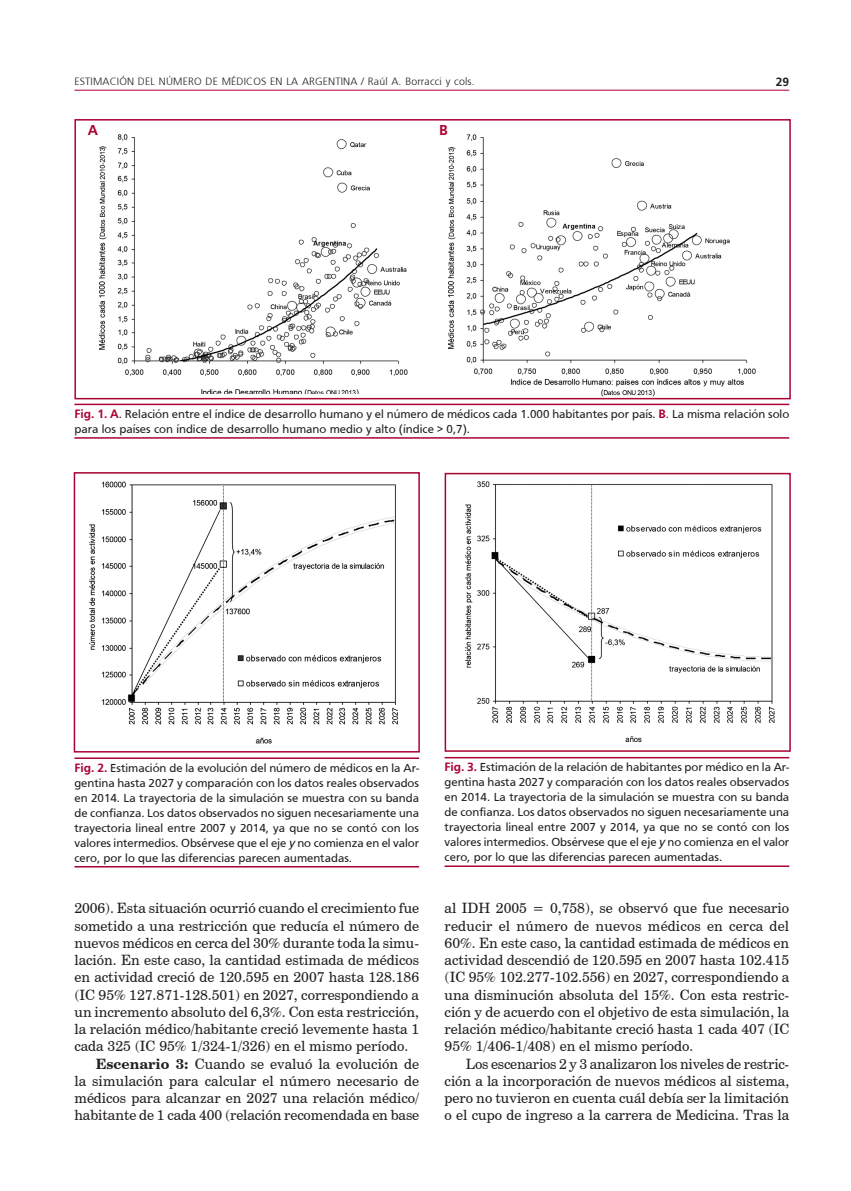
<style>
.page{position:relative;width:851px;height:1191px;background:#fff}
.page>*{position:absolute;margin:0;border:0;box-sizing:border-box;transform-origin:0 0}
.texto{font:14.25px/17.2px "Century Schoolbook BT";color:#231f20;text-align:justify}
.texto1{font:700 14.25px "Frutiger";color:#ab0333}
.epigrafe{font:12px/15px "Frutiger";color:#231f20;text-align:justify}
.t1{font:700 12px "Frutiger";color:#231f20}
.t2{font:300 10.5px "Frutiger";letter-spacing:.015em;color:#231f20}
.s1{font-weight:700;color:#ab0333}
.s2{font-style:italic}
.s3{font-weight:700}
</style>
<div class="page">
<hr style="left:74px;top:90px;width:715px;height:1px;background:#ab0333">
<img style="left:99px;top:134px;width:309px;height:259px">
<img style="left:448px;top:134px;width:308px;height:262px">
<div style="left:74px;top:119px;width:716px;height:280px;border:2px solid #ab0333"></div>
<hr style="left:74px;top:404px;width:715px;height:1px;background:#ab0333">
<hr style="left:74px;top:437px;width:715px;height:2px;background:#ab0333">
<img style="left:89px;top:481px;width:309px;height:263px">
<div style="left:74px;top:472px;width:346px;height:280px;border:2px solid #ab0333"></div>
<hr style="left:74px;top:757px;width:345px;height:2px;background:#ab0333">
<hr style="left:74px;top:866px;width:345px;height:1px;background:#ab0333">
<img style="left:465px;top:481px;width:310px;height:261px">
<div style="left:444px;top:473px;width:346px;height:279px;border:2px solid #ab0333"></div>
<hr style="left:444px;top:757px;width:345px;height:1px;background:#ab0333">
<hr style="left:444px;top:865px;width:345px;height:2px;background:#ab0333">
<p class="t2" style="left:74px;top:76px;width:401px">ESTIMACIÓN DEL NÚMERO DE MÉDICOS EN LA ARGENTINA / Raúl A. Borracci y cols.</p>
<p class="t1" style="left:775px;top:75px;width:15px">29</p>
<p class="texto1" style="left:88px;top:122px;width:12px">A</p>
<p class="texto1" style="left:439px;top:122px;width:10px">B</p>
<p class="epigrafe" style="left:74px;top:406px;width:716px"><span class="s1">Fig. 1. A</span>. Relación entre el índice de desarrollo humano y el número de médicos cada 1.000 habitantes por país. <span class="s1">B</span>. La misma relación solo para los países con índice de desarrollo humano medio y alto (índice &gt; 0,7).</p>
<p class="epigrafe" style="left:74px;top:760px;width:346px"><span class="s1">Fig. 2.</span> Estimación de la evolución del número de médicos en la Ar&shy;gentina hasta 2027 y comparación con los datos reales observados en 2014. La trayectoria de la simulación se muestra con su banda de confianza. Los datos observados no siguen necesariamente una trayectoria lineal entre 2007 y 2014, ya que no se contó con los valores intermedios. Obsérvese que el eje <span class="s2">y</span> no comienza en el valor cero, por lo que las diferencias parecen aumentadas.</p>
<p class="epigrafe" style="left:444px;top:759px;width:346px"><span class="s1">Fig. 3.</span> Estimación de la relación de habitantes por médico en la Ar&shy;gentina hasta 2027 y comparación con los datos reales observados en 2014. La trayectoria de la simulación se muestra con su banda de confianza. Los datos observados no siguen necesariamente una trayectoria lineal entre 2007 y 2014, ya que no se contó con los valores intermedios. Obsérvese que el eje <span class="s2">y</span> no comienza en el valor cero, por lo que las diferencias parecen aumentadas.</p>
<p class="texto" style="left:74px;top:899px;width:346px">2006). Esta situación ocurrió cuando el crecimiento fue sometido a una restricción que reducía el número de nuevos médicos en cerca del 30% durante toda la simu&shy;lación. En este caso, la cantidad estimada de médicos en actividad creció de 120.595 en 2007 hasta 128.186 (IC 95% 127.871-128.501) en 2027, correspondiendo a un incremento absoluto del 6,3%. Con esta restricción, la relación médico/habitante creció levemente hasta 1 cada 325 (IC 95% 1/324-1/326) en el mismo período.</p>
<p class="texto" style="left:74px;top:1054px;width:346px;text-indent:21px"><span class="s3">Escenario 3:</span> Cuando se evaluó la evolución de la simulación para calcular el número necesario de médicos para alcanzar en 2027 una relación médico/ habitante de 1 cada 400 (relación recomendada en base</p>
<p class="texto" style="left:444px;top:899px;width:346px">al IDH 2005 = 0,758), se observó que fue necesario reducir el número de nuevos médicos en cerca del 60%. En este caso, la cantidad estimada de médicos en actividad descendió de 120.595 en 2007 hasta 102.415 (IC 95% 102.277-102.556) en 2027, correspondiendo a una disminución absoluta del 15%. Con esta restric&shy;ción y de acuerdo con el objetivo de esta simulación, la relación médico/habitante creció hasta 1 cada 407 (IC 95% 1/406-1/408) en el mismo período.</p>
<p class="texto" style="left:444px;top:1054px;width:346px;text-indent:21px">Los escenarios 2 y 3 analizaron los niveles de restric&shy;ción a la incorporación de nuevos médicos al sistema, pero no tuvieron en cuenta cuál debía ser la limitación o el cupo de ingreso a la carrera de Medicina. Tras la</p>
</div>
